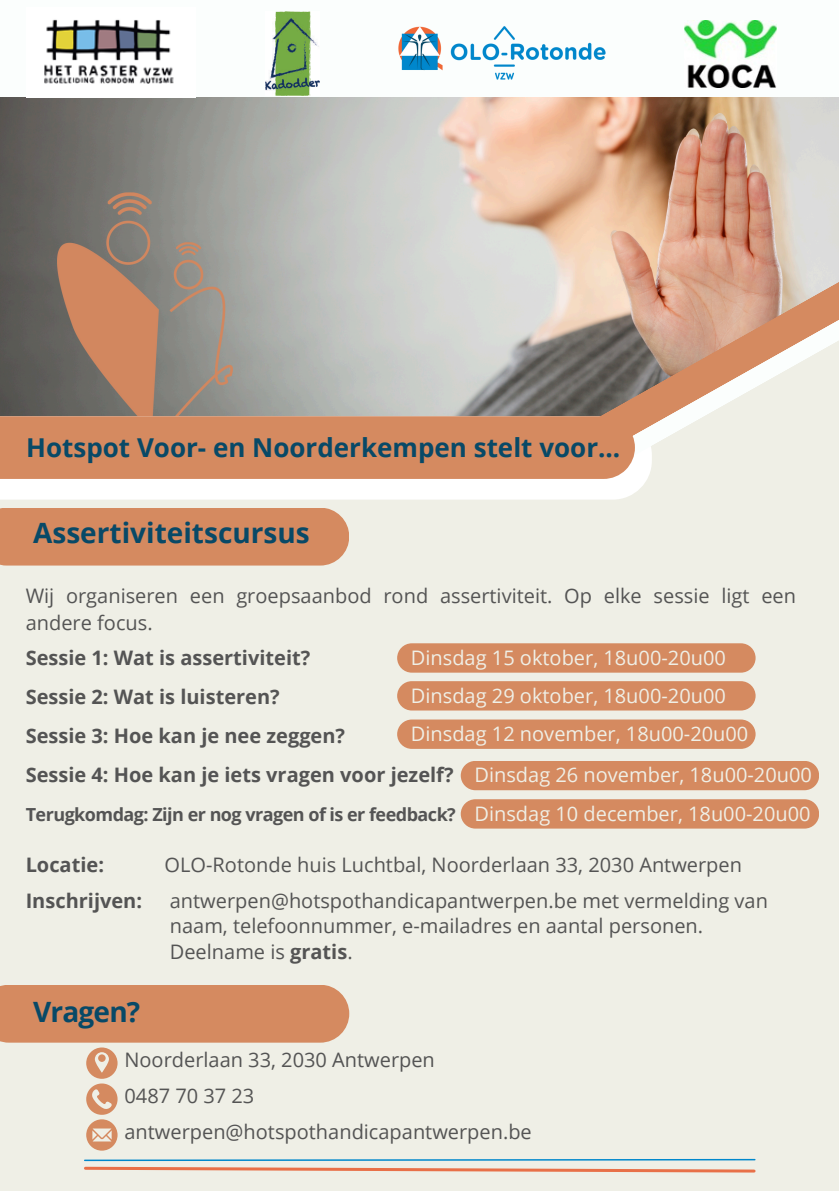
<style>
.page{position:relative;width:839px;height:1191px;background:#fff}
.page>*{position:absolute;margin:0;border:0;box-sizing:border-box;transform-origin:0 0}
.t1{font:700 28px "Open Sans";color:#084967}
.t2{font:700 26px "Open Sans";color:#084967}
.t3{font:20px/27px "Open Sans";color:#545454}
.t4{font:20px "Open Sans";color:#efefe6}
.t5{font:700 20px/39px "Open Sans";color:#545454}
.t6{font:700 18px "Open Sans";letter-spacing:-.03em;color:#545454}
.s1{font-weight:700}
</style>
<div class="page">
<div style="left:0;top:0;width:838px;height:105px;background:#fbfefd"></div>
<img style="left:0;top:97px;width:330px;height:319px">
<svg style="left:330px;top:97px;width:268px;height:319px;background:#cdc4bb"></svg>
<div style="left:0;top:450px;width:838px;height:741px;background:#efefe6"></div>
<svg style="left:84px;top:1158px;width:672px;height:15px"></svg>
<img style="left:26px;top:19px;width:170px;height:79px">
<img style="left:398px;top:26px;width:200px;height:54px">
<img style="left:57px;top:193px;width:176px;height:223px">
<div style="left:0;top:462px;width:651px;height:38px;background:#fff"></div>
<svg style="left:634px;top:446px;width:204px;height:16px"></svg>
<div style="left:0;top:416px;width:634px;height:63px;background:#d58a60"></div>
<img style="left:598px;top:20px;width:240px;height:426px">
<img style="left:265px;top:11px;width:54px;height:84px">
<div style="left:0;top:508px;width:349px;height:58px;background:#d58a60"></div>
<svg style="left:0;top:985px;width:349px;height:166px"></svg>
<div style="left:397px;top:643px;width:358px;height:30px;background:#d58a60;border-radius:15px"></div>
<div style="left:397px;top:681px;width:358px;height:30px;background:#d58a60;border-radius:15px"></div>
<div style="left:397px;top:720px;width:358px;height:29px;background:#d58a60;border-radius:15px"></div>
<div style="left:460px;top:761px;width:359px;height:29px;background:#d58a60;border-radius:15px"></div>
<div style="left:460px;top:799px;width:359px;height:30px;background:#d58a60;border-radius:15px"></div>
<h1 class="t2" style="left:26px;top:429px;width:595px">Hotspot Voor- en Noorderkempen stelt voor...</h1>
<h1 class="t1" style="left:33px;top:513px;width:278px">Assertiviteitscursus</h1>
<p class="t3" style="left:26px;top:582px;width:771px">Wij organiseren een groepsaanbod rond assertiviteit. Op elke sessie ligt een andere focus.</p>
<p class="t4" style="left:411px;top:643px;width:316px">Dinsdag 15 oktober, 18u00-20u00</p>
<h1 class="t4" style="left:411px;top:681px;width:316px">Dinsdag 29 oktober, 18u00-20u00</h1>
<p class="t4" style="left:411px;top:720px;width:339px">Dinsdag 12 november, 18u00-20u00</p>
<p class="t4" style="left:474px;top:761px;width:339px">Dinsdag 26 november, 18u00-20u00</p>
<p class="t4" style="left:474px;top:799px;width:337px">Dinsdag 10 december, 18u00-20u00</p>
<p class="t5" style="left:26px;top:638px;width:429px">Sessie 1: Wat is assertiviteit?<br>Sessie 2: Wat is luisteren?<br>Sessie 3: Hoe kan je nee zeggen?<br>Sessie 4: Hoe kan je iets vragen voor jezelf?</p>
<p class="t6" style="left:26px;top:802px;width:431px">Terugkomdag: Zijn er nog vragen of is er feedback?</p>
<p class="t5" style="left:26px;top:847px;width:118px;line-height:36px">Locatie:<br>Inschrijven:</p>
<p class="t3" style="left:165px;top:851px;width:579px">OLO-Rotonde huis Luchtbal, Noorderlaan 33, 2030 Antwerpen</p>
<h2 class="t3" style="left:170px;top:886px;width:599px">antwerpen@hotspothandicapantwerpen.be met vermelding van</h2>
<p class="t3" style="left:170px;top:912px;width:535px">naam, telefoonnummer, e-mailadres en aantal personen.</p>
<p class="t3" style="left:170px;top:937px;width:184px">Deelname is <span class="s1">gratis</span>.</p>
<p class="t1" style="left:33px;top:992px;width:109px">Vragen?</p>
<h2 class="t3" style="left:124px;top:1046px;width:312px">Noorderlaan 33, 2030 Antwerpen</h2>
<p class="t3" style="left:124px;top:1082px;width:131px">0487 70 37 23</p>
<p class="t3" style="left:124px;top:1118px;width:409px">antwerpen@hotspothandicapantwerpen.be</p>
</div>
